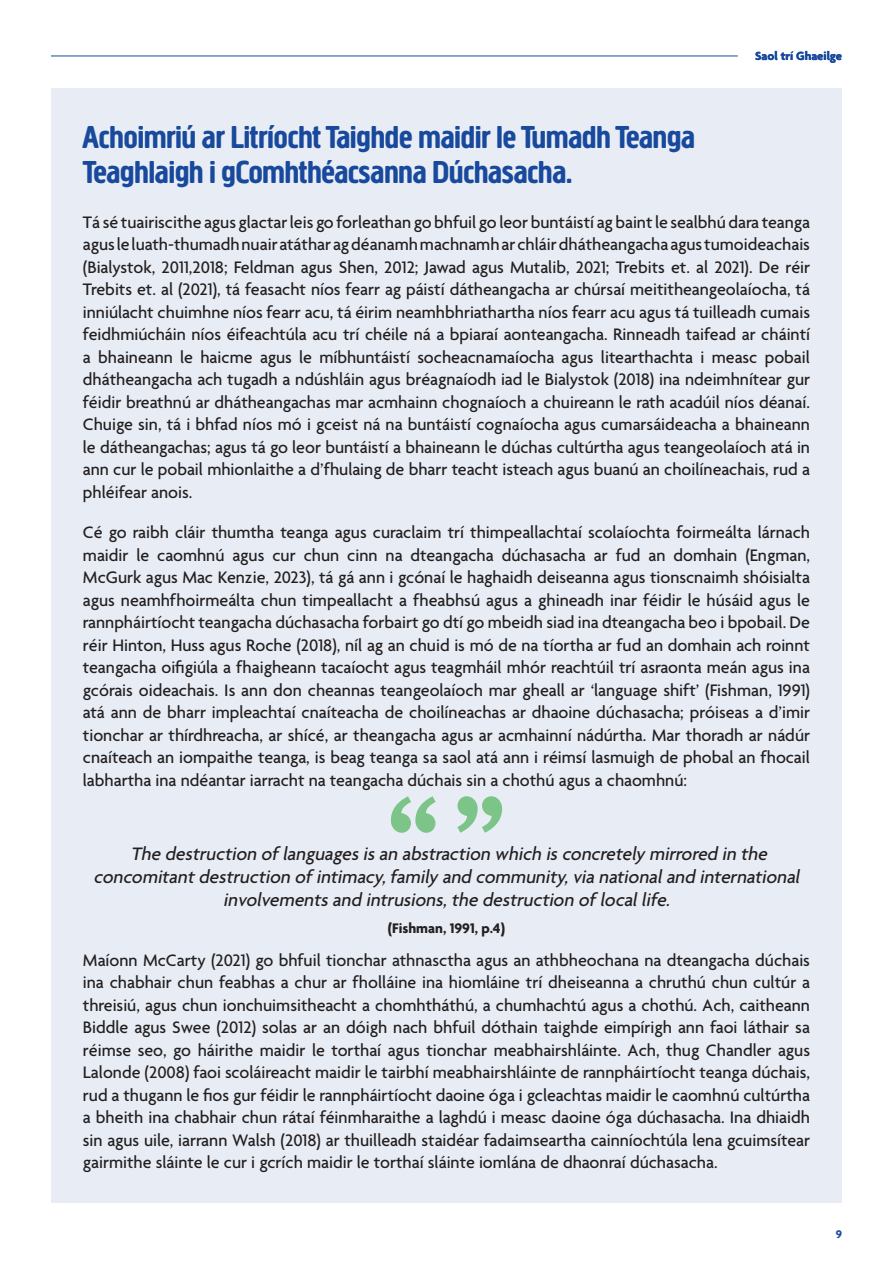
<style>
.page{position:relative;width:893px;height:1263px;background:#fff}
.page>*{position:absolute;margin:0;border:0;box-sizing:border-box;transform-origin:0 0}
.t1{font:33px/34.5px "Creighton";color:#18499c}
.t2{font:italic 500 19.5px/23.4px "Agenda";color:#231f20;text-align:center}
.t3{font:500 18px/22.5px "Agenda";color:#231f20;text-align:justify}
.t4{font:700 15px "Agenda";color:#231f20}
.t5{font:700 12.75px "Agenda";color:#18499c}
.t6{font:700 12px "Agenda";color:#18499c}
</style>
<div class="page">
<hr style="left:51px;top:56px;width:687px;height:1px;background:#18499c">
<div style="left:51px;top:88px;width:791px;height:1114px;background:#e8edf5"></div>
<svg style="left:391px;top:796px;width:45px;height:37px"></svg>
<svg style="left:457px;top:796px;width:45px;height:37px"></svg>
<p class="t5" style="left:755px;top:49px;width:88px">Saol trí Ghaeilge</p>
<p class="t1" style="left:83px;top:120px;width:614px">Achoimriú ar Litríocht Taighde maidir le Tumadh Teanga<br>Teaghlaigh i gComhthéacsanna Dúchasacha.</p>
<p class="t3" style="left:83px;top:212px;width:729px">Tá sé tuairiscithe agus glactar leis go forleathan go bhfuil go leor buntáistí ag baint le sealbhú dara teanga agus le luath-thumadh nuair atáthar ag déanamh machnamh ar chláir dhátheangacha agus tumoideachais (Bialystok, 2011,2018; Feldman agus Shen, 2012; Jawad agus Mutalib, 2021; Trebits et. al 2021). De réir Trebits et. al (2021), tá feasacht níos fearr ag páistí dátheangacha ar chúrsaí meititheangeolaíocha, tá inniúlacht chuimhne níos fearr acu, tá éirim neamhbhriathartha níos fearr acu agus tá tuilleadh cumais feidhmiúcháin níos éifeachtúla acu trí chéile ná a bpiaraí aonteangacha. Rinneadh taifead ar cháintí a bhaineann le haicme agus le míbhuntáistí socheacnamaíocha agus litearthachta i measc pobail dhátheangacha ach tugadh a ndúshláin agus bréagnaíodh iad le Bialystok (2018) ina ndeimhnítear gur féidir breathnú ar dhátheangachas mar acmhainn chognaíoch a chuireann le rath acadúil níos déanaí.<br>Chuige sin, tá i bhfad níos mó i gceist ná na buntáistí cognaíocha agus cumarsáideacha a bhaineann le dátheangachas; agus tá go leor buntáistí a bhaineann le dúchas cultúrtha agus teangeolaíoch atá in ann cur le pobail mhionlaithe a d’fhulaing de bharr teacht isteach agus buanú an choilíneachais, rud a phléifear anois.</p>
<p class="t3" style="left:83px;top:522px;width:729px">Cé go raibh cláir thumtha teanga agus curaclaim trí thimpeallachtaí scolaíochta foirmeálta lárnach maidir le caomhnú agus cur chun cinn na dteangacha dúchasacha ar fud an domhain (Engman, McGurk agus Mac Kenzie, 2023), tá gá ann i gcónaí le haghaidh deiseanna agus tionscnaimh shóisialta agus neamhfhoirmeálta chun timpeallacht a fheabhsú agus a ghineadh inar féidir le húsáid agus le rannpháirtíocht teangacha dúchasacha forbairt go dtí go mbeidh siad ina dteangacha beo i bpobail. De réir Hinton, Huss agus Roche (2018), níl ag an chuid is mó de na tíortha ar fud an domhain ach roinnt teangacha oifigiúla a fhaigheann tacaíocht agus teagmháil mhór reachtúil trí asraonta meán agus ina gcórais oideachais. Is ann don cheannas teangeolaíoch mar gheall ar ‘language shift’ (Fishman, 1991) atá ann de bharr impleachtaí cnaíteacha de choilíneachas ar dhaoine dúchasacha; próiseas a d’imir tionchar ar thírdhreacha, ar shícé, ar theangacha agus ar acmhainní nádúrtha. Mar thoradh ar nádúr cnaíteach an iompaithe teanga, is beag teanga sa saol atá ann i réimsí lasmuigh de phobal an fhocail labhartha ina ndéantar iarracht na teangacha dúchais sin a chothú agus a chaomhnú:</p>
<p class="t2" style="left:94px;top:843px;width:711px">The destruction of languagesisan abstraction which isconcretely mirrored in the concomitantdestruction of intimacy,family and community,via nationaland international involvementsand intrusions,the destruction of locallife.</p>
<p class="t4" style="left:388px;top:920px;width:119px">(Fishman, 1991, p.4)</p>
<p class="t3" style="left:83px;top:950px;width:729px">Maíonn McCarty (2021) go bhfuil tionchar athnasctha agus an athbheochana na dteangacha dúchais ina chabhair chun feabhas a chur ar fholláine ina hiomláine trí dheiseanna a chruthú chun cultúr a threisiú, agus chun ionchuimsitheacht a chomhtháthú, a chumhachtú agus a chothú. Ach, caitheann Biddle agus Swee (2012) solas ar an dóigh nach bhfuil dóthain taighde eimpírigh ann faoi láthair sa réimse seo, go háirithe maidir le torthaí agus tionchar meabhairshláinte. Ach, thug Chandler agus Lalonde (2008) faoi scoláireacht maidir le tairbhí meabhairshláinte de rannpháirtíocht teanga dúchais, rud a thugann le fios gur féidir le rannpháirtíocht daoine óga i gcleachtas maidir le caomhnú cultúrtha a bheith ina chabhair chun rátaí féinmharaithe a laghdú i measc daoine óga dúchasacha. Ina dhiaidh sin agus uile, iarrann Walsh (2018) ar thuilleadh staidéar fadaimseartha cainníochtúla lena gcuimsítear gairmithe sláinte le cur i gcrích maidir le torthaí sláinte iomlána de dhaonraí dúchasacha.</p>
<p class="t6" style="left:836px;top:1227px;width:8px">9</p>
</div>
